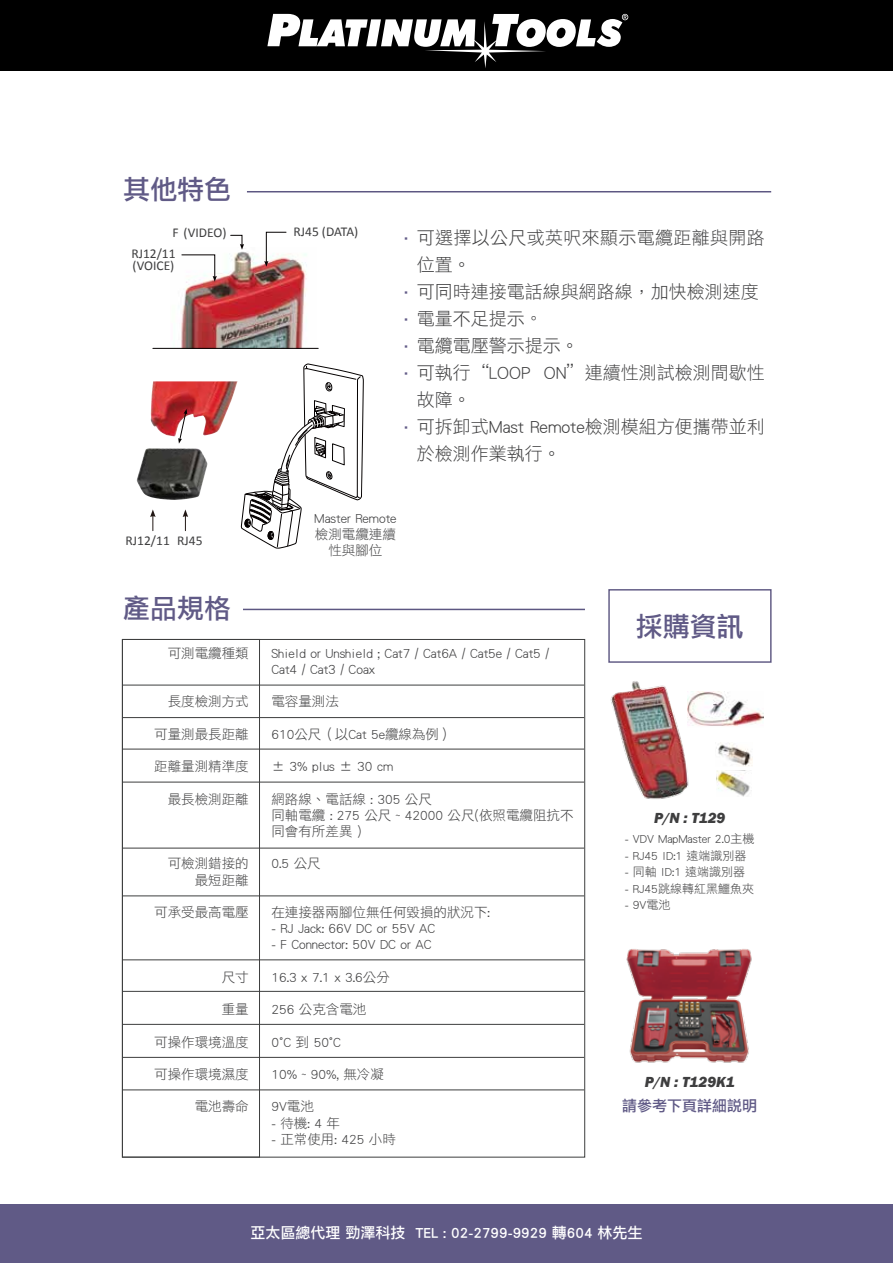
<style>
.page{position:relative;width:893px;height:1263px;background:#fff}
.page>*{position:absolute;margin:0;border:0;box-sizing:border-box;transform-origin:0 0}
.t1{font:27px "DF Li Hei Std W5";color:#605a86}
.t2{font:18px/27px "DF Li Hei Std W3";color:#3e3e3f}
.t3{font:18px "DF Li Hei Std W3";letter-spacing:.02em;color:#3e3e3f}
.t4{font:15px "DF Li Hei Std W5";color:#fff}
.t5{font:italic 800 15px "Franklin Gothic";color:#3e3e3f}
.t6{font:15px "DF Li Hei Std W5";color:#605a86}
.t7{font:13.5px/16.2px "DF Li Hei Std W3";color:#3e3e3f}
.t8{font:13.5px/12.8px "Calibri";color:#3e3e3f}
.t9{font:12px "DF Li Hei Std W3";color:#3e3e3f}
.s1{color:#605a86}
.s2{font-family:"Adobe Ming Std";font-weight:300}
.s3{font-family:"Calibri"}
</style>
<div class="page">
<img style="left:170px;top:251px;width:147px;height:97px">
<svg style="left:264px;top:232px;width:22px;height:35px"></svg>
<svg style="left:181px;top:254px;width:36px;height:28px"></svg>
<hr style="left:153px;top:348px;width:165px;height:1px;background:#040000">
<svg style="left:230px;top:235px;width:14px;height:15px"></svg>
<svg style="left:241px;top:364px;width:123px;height:185px"></svg>
<img style="left:137px;top:381px;width:101px;height:119px">
<svg style="left:178px;top:409px;width:9px;height:35px"></svg>
<svg style="left:150px;top:509px;width:6px;height:22px"></svg>
<svg style="left:183px;top:509px;width:5px;height:22px"></svg>
<div style="left:122px;top:639px;width:138px;height:518px;border:1px solid #3d3e3e"></div>
<hr style="left:122px;top:685px;width:462px;height:1px;background:#3d3e3e">
<hr style="left:122px;top:717px;width:462px;height:1px;background:#3d3e3e">
<hr style="left:122px;top:749px;width:462px;height:1px;background:#3d3e3e">
<hr style="left:122px;top:782px;width:462px;height:1px;background:#3d3e3e">
<hr style="left:122px;top:848px;width:462px;height:1px;background:#3d3e3e">
<hr style="left:122px;top:895px;width:462px;height:1px;background:#3d3e3e">
<hr style="left:122px;top:959px;width:462px;height:1px;background:#3d3e3e">
<hr style="left:122px;top:991px;width:462px;height:1px;background:#3d3e3e">
<hr style="left:122px;top:1024px;width:462px;height:1px;background:#3d3e3e">
<hr style="left:122px;top:1057px;width:462px;height:1px;background:#3d3e3e">
<hr style="left:122px;top:1089px;width:462px;height:1px;background:#3d3e3e">
<img style="left:626px;top:949px;width:126px;height:114px">
<img style="left:610px;top:681px;width:91px;height:118px">
<img style="left:716px;top:742px;width:37px;height:24px">
<img style="left:717px;top:770px;width:33px;height:27px">
<img style="left:687px;top:692px;width:77px;height:36px">
<hr style="left:247px;top:191px;width:524px;height:1px;background:#5d5782">
<hr style="left:243px;top:609px;width:342px;height:1px;background:#5d5782">
<div style="left:608px;top:589px;width:164px;height:74px;border:1px solid #5d5782"></div>
<div style="left:0;top:1204px;width:893px;height:59px;background:#605a86"></div>
<svg style="left:257px;top:0;width:379px;height:71px"></svg>
<div style="left:636px;top:0;width:257px;height:71px;background:#000"></div>
<div style="left:0;top:0;width:257px;height:71px;background:#000"></div>
<h1 class="t1" style="left:123px;top:174px;width:109px">其他特色</h1>
<p class="t8" style="left:172px;top:226px;width:56px">F (VIDEO)</p>
<p class="t8" style="left:294px;top:224px;width:66px">RJ45 (DATA)</p>
<p class="t8" style="left:131px;top:246px;width:46px">RJ12/11 (VOICE)</p>
<h2 class="t3" style="left:397px;top:228px;width:369px"><span class="s1">‧</span>可選擇以公尺或英呎來顯示電纜距離與開路</h2>
<h2 class="t2" style="left:397px;top:278px;width:369px"><span class="s1">‧</span>可同時連接電話線與網路線，加快檢測速度<span class="s1">‧</span>電量不足提示<span class="s2">。<br></span><span class="s1">‧</span>電纜電壓警示提示。<br><span class="s1">‧</span>可執行“LOOP ON”連續性測試檢測間歇性</h2>
<h2 class="t2" style="left:397px;top:413px;width:369px"><span class="s1">‧</span>可拆卸式Mast Remote檢測模組方便攜帶並利</h2>
<h2 class="t2" style="left:417px;top:251px;width:55px">位置。</h2>
<h2 class="t2" style="left:417px;top:386px;width:55px">故障。</h2>
<h2 class="t2" style="left:417px;top:440px;width:145px">於檢測作業執行。</h2>
<p class="t8" style="left:126px;top:533px;width:79px">RJ12/11 RJ45</p>
<h1 class="t1" style="left:123px;top:594px;width:109px">產品規格</h1>
<p class="t7" style="left:314px;top:509px;width:84px;text-align:center">Master Remote檢測電纜連續性與腳位</p>
<h1 class="t1" style="left:636px;top:612px;width:109px">採購資訊</h1>
<p class="t7" style="left:168px;top:645px;width:83px">可測電纜種類</p>
<p class="t7" style="left:168px;top:693px;width:83px">長度檢測方式</p>
<p class="t7" style="left:154px;top:726px;width:96px">可量測最長距離</p>
<p class="t7" style="left:154px;top:758px;width:96px">距離量測精準度</p>
<p class="t7" style="left:168px;top:790px;width:83px">最長檢測距離</p>
<p class="t7" style="left:168px;top:855px;width:83px;text-align:right">可檢測錯接的最短距離</p>
<p class="t7" style="left:154px;top:904px;width:96px">可承受最高電壓</p>
<p class="t7" style="left:222px;top:969px;width:29px">尺寸</p>
<p class="t7" style="left:222px;top:1001px;width:29px">重量</p>
<p class="t7" style="left:154px;top:1033px;width:96px">可操作環境溫度</p>
<p class="t7" style="left:154px;top:1066px;width:96px">可操作環境濕度</p>
<p class="t7" style="left:195px;top:1098px;width:56px">電池壽命</p>
<p class="t7" style="left:271px;top:645px;width:279px">Shield or Unshield ; Cat7 / Cat6A / Cat5e / Cat5 /<br>Cat4 / Cat3 / Coax</p>
<p class="t7" style="left:271px;top:693px;width:69px">電容量測法</p>
<p class="t7" style="left:271px;top:726px;width:183px">610公尺（以Cat 5e纜線為例）</p>
<p class="t7" style="left:271px;top:758px;width:123px">± 3% plus ± 30 cm</p>
<p class="t7" style="left:271px;top:790px;width:304px">網路線、電話線 : 305 公尺<br>同軸電纜 : 275 公尺 ~ 42000 公尺(依照電纜阻抗不同會有所差異 )</p>
<p class="t7" style="left:271px;top:855px;width:51px">0.5 公尺</p>
<p class="t7" style="left:271px;top:904px;width:220px">在連接器兩腳位無任何毀損的狀況下:</p>
<p class="t7" style="left:271px;top:920px;width:165px">- RJ Jack: 66V DC or 55V AC</p>
<p class="t7" style="left:271px;top:936px;width:162px">- F Connector: 50V DC or AC</p>
<p class="t7" style="left:271px;top:969px;width:120px">16.3 x 7.1 x 3.6公分</p>
<p class="t7" style="left:271px;top:1001px;width:96px">256 公克含電池</p>
<p class="t7" style="left:271px;top:1033px;width:71px">0<span class="s3">˚</span>C 到 50<span class="s3">˚</span>C</p>
<p class="t7" style="left:271px;top:1066px;width:114px">10% ~ 90%, 無冷凝</p>
<p class="t7" style="left:271px;top:1098px;width:44px">9V電池</p>
<p class="t7" style="left:271px;top:1114px;width:70px">- 待機: 4 年</p>
<p class="t7" style="left:271px;top:1131px;width:126px">- 正常使用: 425 小時</p>
<p class="t5" style="left:654px;top:808px;width:73px">P/N : T129</p>
<p class="t9" style="left:625px;top:832px;width:131px">- VDV MapMaster 2.0主機</p>
<p class="t9" style="left:625px;top:849px;width:123px">- RJ45 ID:1 遠端識別器</p>
<p class="t9" style="left:625px;top:865px;width:122px">- 同軸 ID:1 遠端識別器</p>
<p class="t9" style="left:625px;top:882px;width:131px">- RJ45跳線轉紅黑鱷魚夾</p>
<p class="t9" style="left:625px;top:898px;width:47px">- 9V電池</p>
<p class="t5" style="left:645px;top:1072px;width:91px">P/N : T129K1</p>
<p class="t6" style="left:622px;top:1097px;width:136px">請參考下頁詳細說明</p>
<p class="t4" style="left:250px;top:1224px;width:394px">亞太區總代理 勁澤科技 TEL : 02-2799-9929 轉604 林先生</p>
</div>
